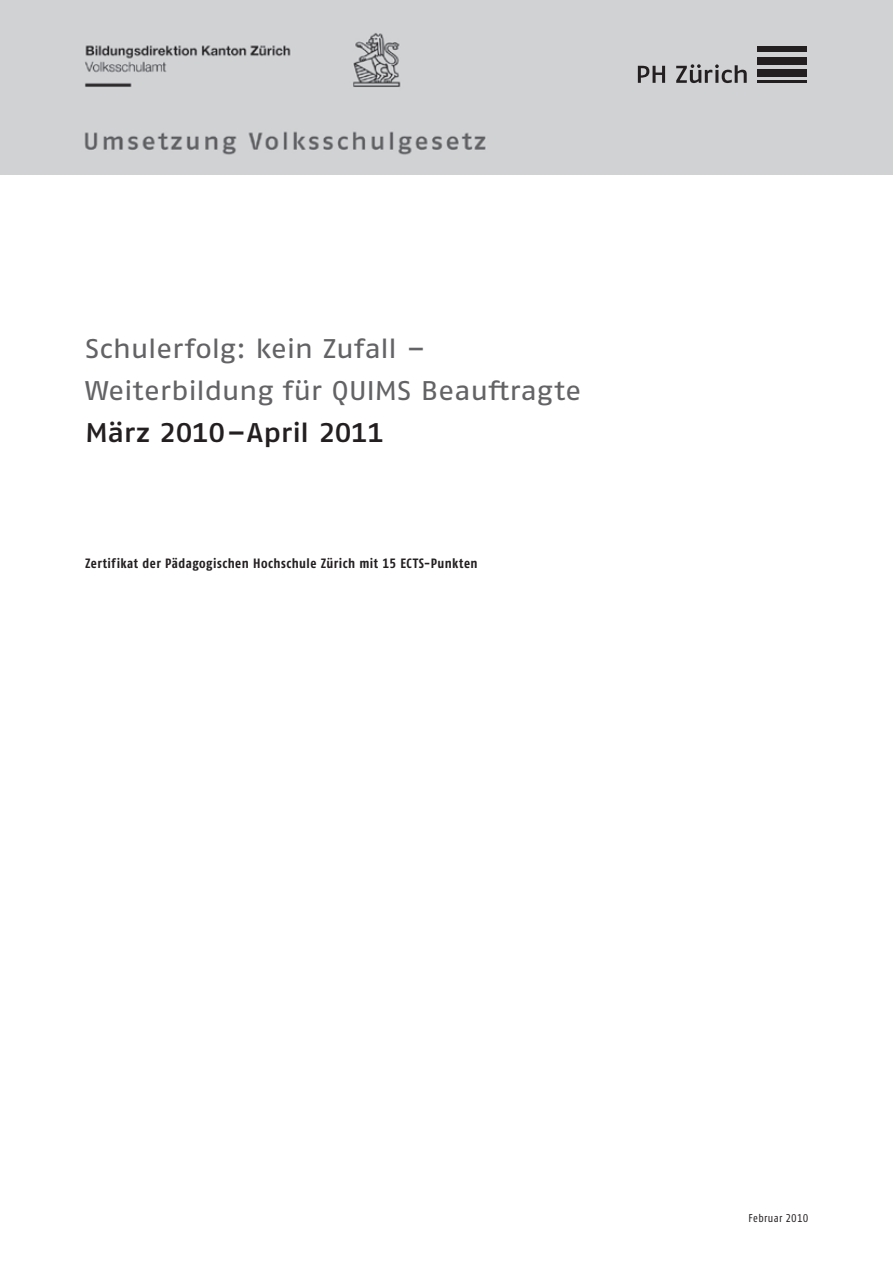
<style>
.page{position:relative;width:893px;height:1263px;background:#fff}
.page>*{position:absolute;margin:0;border:0;box-sizing:border-box;transform-origin:0 0}
.t1{font:27px/42px "Fago OT Extd";letter-spacing:-.015em;color:#636366}
.t2{font:27px "Fago OT Extd Medi";letter-spacing:-.015em;color:#231f20}
.t3{font:700 condensed 13.5px "Fago OT";letter-spacing:.035em;color:#231f20}
.t4{font:condensed 11.25px "Fago OT";letter-spacing:.03em;color:#231f20}
</style>
<div class="page">
<div style="left:13px;top:0;width:880px;height:174px;background:#d1d2d4"></div>
<div style="left:757px;top:47px;width:50px;height:5px;background:#231f20"></div>
<hr style="left:757px;top:80px;width:50px;height:3px;background:#231f20">
<div style="left:757px;top:57px;width:50px;height:8px;background:#231f20"></div>
<div style="left:757px;top:69px;width:50px;height:8px;background:#231f20"></div>
<svg style="left:638px;top:66px;width:27px;height:17px"></svg>
<svg style="left:676px;top:64px;width:71px;height:19px"></svg>
<h1 class="t1" style="left:85px;top:328px;width:498px">Schulerfolg: kein Zufall –<br>Weiterbildung für QUIMS Beauftragte</h1>
<h1 class="t2" style="left:85px;top:416px;width:301px">März 2010–April 2011</h1>
<p class="t3" style="left:85px;top:555px;width:394px">Zertifikat der Pädagogischen Hochschule Zürich mit 15 ECTS-Punkten</p>
<p class="t4" style="left:749px;top:1211px;width:61px">Februar 2010</p>
</div>
